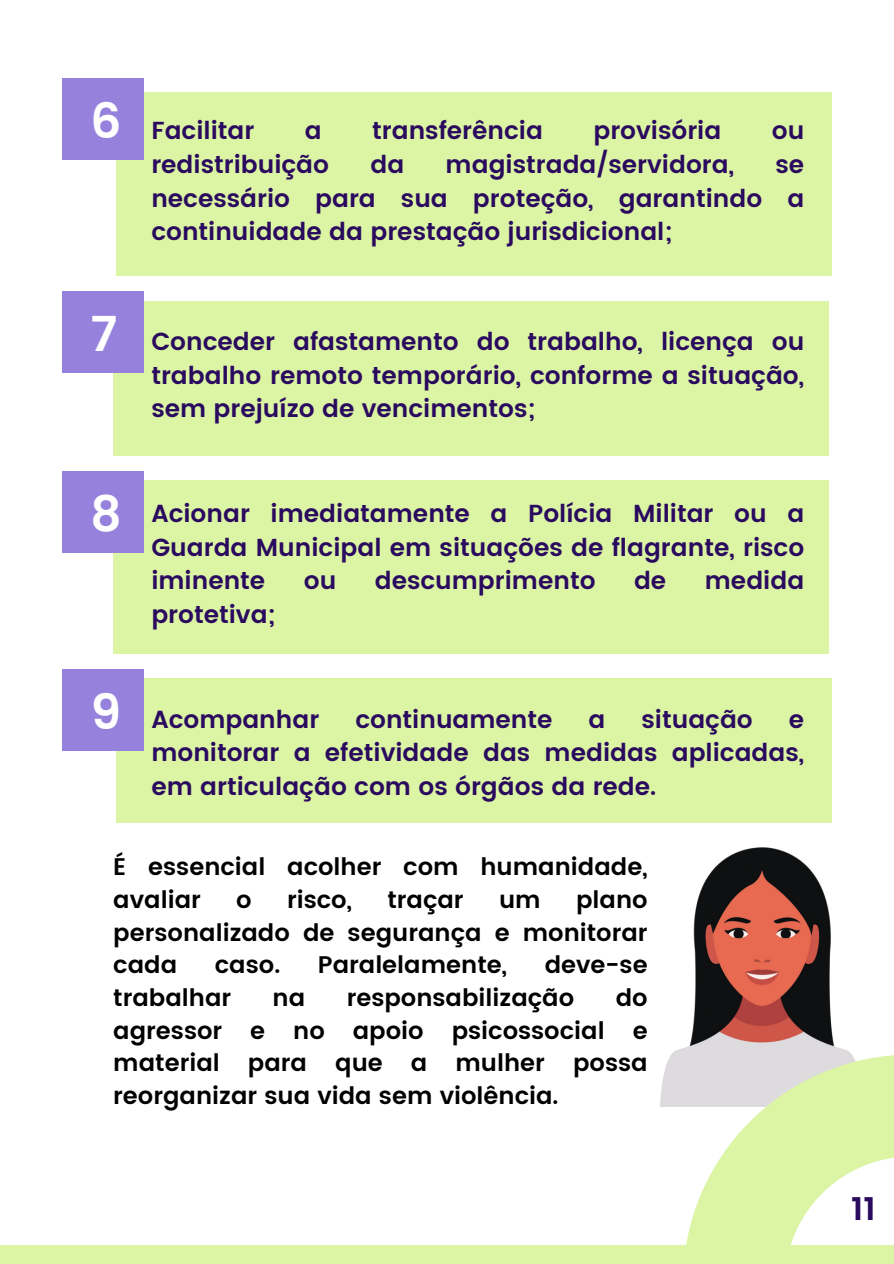
<style>
.page{position:relative;width:894px;height:1264px;background:#fff}
.page>*{position:absolute;margin:0;border:0;box-sizing:border-box;transform-origin:0 0}
.t1{font:600 48.45px "Poppins";color:#fff}
.t2{font:600 32.25px "Poppins";color:#2a0a5e}
.t3{font:600 24.6px/33.8px "Poppins";color:#2a0a5e;text-align:justify}
.t4{font:600 24px/32.7px "Poppins";color:#000;text-align:justify}
</style>
<div class="page">
<div style="left:0;top:1244px;width:893px;height:19px;background:#dbf5a4"></div>
<div style="left:113px;top:301px;width:715px;height:154px;background:#dbf5a4"></div>
<div style="left:113px;top:480px;width:715px;height:173px;background:#dbf5a4"></div>
<img style="left:660px;top:847px;width:191px;height:259px">
<svg style="left:683px;top:1054px;width:210px;height:191px"></svg>
<div style="left:116px;top:678px;width:715px;height:144px;background:#dbf5a4"></div>
<div style="left:116px;top:93px;width:715px;height:183px;background:#dbf5a4"></div>
<div style="left:62px;top:78px;width:82px;height:82px;background:#9682dc"></div>
<div style="left:62px;top:291px;width:82px;height:81px;background:#9682dc"></div>
<div style="left:62px;top:471px;width:82px;height:81px;background:#9682dc"></div>
<div style="left:62px;top:669px;width:82px;height:81px;background:#9682dc"></div>
<h1 class="t1" style="left:90px;top:93px;width:33px">6</h1>
<p class="t1" style="left:90px;top:306px;width:29px">7</p>
<h1 class="t1" style="left:90px;top:485px;width:33px">8</h1>
<p class="t1" style="left:90px;top:683px;width:32px">9</p>
<h1 class="t3" style="left:151px;top:114px;width:104px">Facilitar</h1>
<h1 class="t3" style="left:305px;top:114px;width:18px">a</h1>
<h1 class="t3" style="left:372px;top:114px;width:172px">transferência</h1>
<h1 class="t3" style="left:593px;top:114px;width:129px">provisória</h1>
<h1 class="t3" style="left:771px;top:114px;width:34px">ou</h1>
<h1 class="t3" style="left:151px;top:147px;width:179px">redistribuição</h1>
<h1 class="t3" style="left:370px;top:147px;width:35px">da</h1>
<h1 class="t3" style="left:445px;top:147px;width:290px">magistrada/servidora,</h1>
<h1 class="t3" style="left:151px;top:147px;width:654px;text-indent:624px">se necessário para sua proteção, garantindo a continuidade da prestação jurisdicional;</h1>
<h1 class="t3" style="left:151px;top:324px;width:654px">Conceder afastamento do trabalho, licença ou trabalho remoto temporário, conforme a situação, sem prejuízo de vencimentos;</h1>
<p class="t3" style="left:151px;top:496px;width:654px">Acionar imediatamente a Polícia Militar ou a Guarda Municipal em situações de flagrante, risco iminente</p>
<p class="t3" style="left:304px;top:564px;width:34px">ou</p>
<p class="t3" style="left:374px;top:564px;width:222px">descumprimento</p>
<p class="t3" style="left:634px;top:564px;width:34px">de</p>
<p class="t3" style="left:704px;top:564px;width:101px">medida</p>
<p class="t3" style="left:151px;top:597px;width:126px">protetiva;</p>
<p class="t3" style="left:151px;top:702px;width:169px">Acompanhar</p>
<p class="t3" style="left:355px;top:702px;width:199px">continuamente</p>
<p class="t3" style="left:588px;top:702px;width:18px">a</p>
<p class="t3" style="left:641px;top:702px;width:113px">situação</p>
<p class="t3" style="left:151px;top:702px;width:654px;text-indent:637px">e monitorar a efetividade das medidas aplicadas, em articulação com os órgãos da rede.</p>
<p class="t4" style="left:113px;top:850px;width:535px">É essencial acolher com humanidade, avaliar</p>
<p class="t4" style="left:236px;top:883px;width:17px">o</p>
<p class="t4" style="left:287px;top:883px;width:66px">risco,</p>
<p class="t4" style="left:387px;top:883px;width:78px">traçar</p>
<p class="t4" style="left:499px;top:883px;width:43px">um</p>
<p class="t4" style="left:113px;top:883px;width:535px;text-indent:462px">plano personalizado de segurança e monitorar cada</p>
<p class="t4" style="left:215px;top:948px;width:67px">caso.</p>
<p class="t4" style="left:318px;top:948px;width:191px">Paralelamente,</p>
<p class="t4" style="left:544px;top:948px;width:104px">deve-se</p>
<p class="t4" style="left:113px;top:981px;width:119px">trabalhar</p>
<p class="t4" style="left:272px;top:981px;width:34px">na</p>
<p class="t4" style="left:346px;top:981px;width:229px">responsabilização</p>
<p class="t4" style="left:113px;top:981px;width:535px;text-indent:502px">do agressor e no apoio psicossocial e material para que a mulher possa reorganizar sua vida sem violência.</p>
<h1 class="t2" style="left:851px;top:1189px;width:26px">11</h1>
</div>
